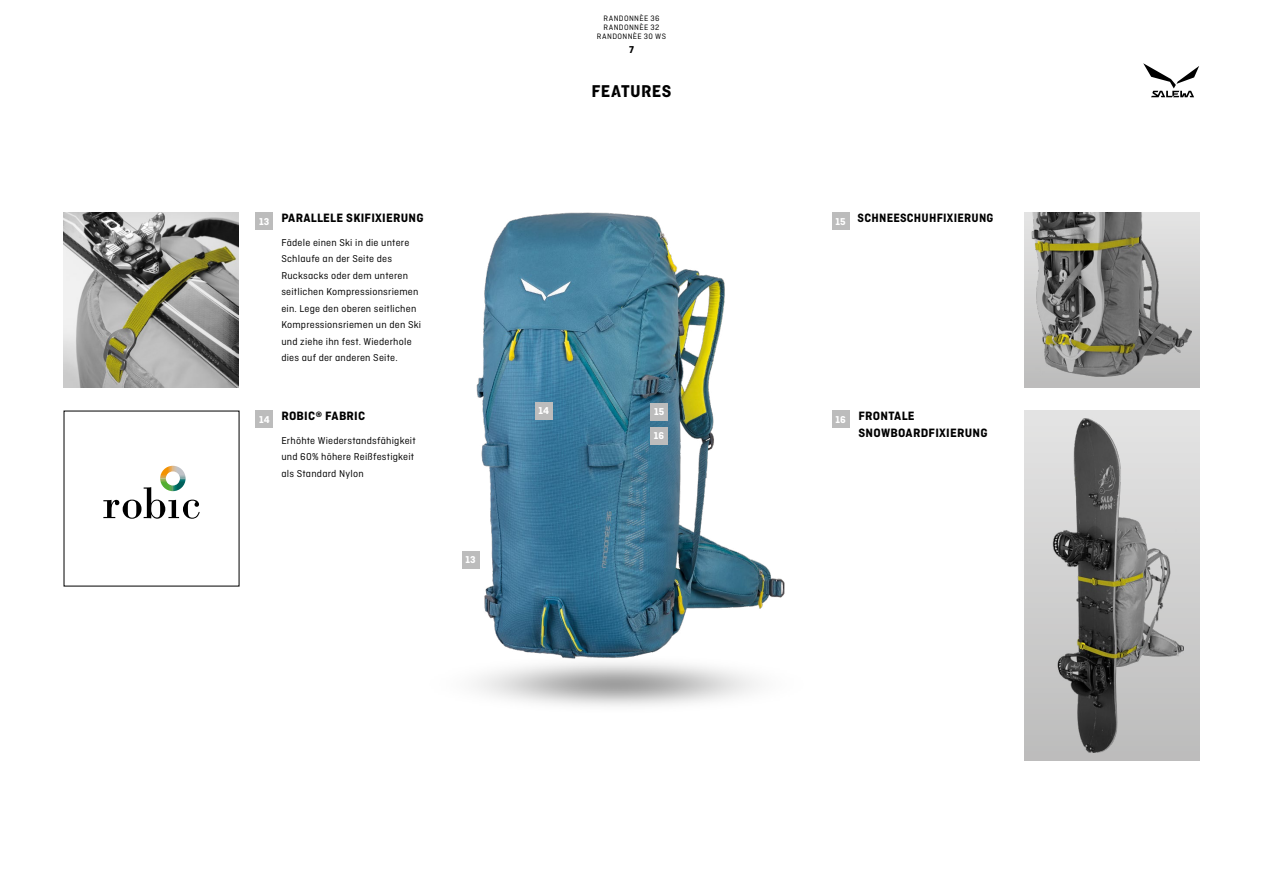
<style>
.page{position:relative;width:1263px;height:893px;background:#fff}
.page>*{position:absolute;margin:0;border:0;box-sizing:border-box;transform-origin:0 0}
.t1{font:18px "Ciutadella Hy";letter-spacing:.02em;color:#000}
.t2{font:700 12.75px/16.5px "Ciutadella";letter-spacing:.02em;color:#000}
.t3{font:700 12.75px "Ciutadella";letter-spacing:.02em;color:#000;scale:.96 1}
.t4{font:10.5px/16.5px "Ciutadella";letter-spacing:.02em;color:#000}
.t5{font:700 10.5px "Ciutadella";color:#fff}
.t6{font:700 10.5px "Ciutadella";color:#000}
.t7{font:8.25px/9px "Ciutadella";letter-spacing:.05em;color:#000;text-align:center}
</style>
<div class="page">
<svg style="left:1143px;top:63px;width:56px;height:34px"></svg>
<img style="left:477px;top:213px;width:308px;height:438px">
<img style="left:476px;top:651px;width:282px;height:55px">
<img style="left:64px;top:213px;width:175px;height:175px">
<div style="left:256px;top:213px;width:17px;height:17px;background:#bcbcbc"></div>
<div style="left:256px;top:411px;width:17px;height:17px;background:#bcbcbc"></div>
<div style="left:462px;top:551px;width:17px;height:17px;background:#bcbcbc"></div>
<div style="left:535px;top:402px;width:17px;height:17px;background:#bcbcbc"></div>
<svg style="left:103px;top:466px;width:97px;height:53px"></svg>
<div style="left:1024px;top:411px;width:175px;height:350px;background:linear-gradient(to bottom,#e4e4e4,#bcbcbc)"></div>
<img style="left:1039px;top:419px;width:144px;height:334px">
<div style="left:1024px;top:213px;width:175px;height:175px;background:linear-gradient(to bottom,#e4e4e4,#bcbbbb)"></div>
<img style="left:1028px;top:213px;width:164px;height:165px">
<div style="left:832px;top:213px;width:17px;height:17px;background:#bcbcbc"></div>
<div style="left:651px;top:403px;width:17px;height:17px;background:#bcbcbc"></div>
<div style="left:832px;top:411px;width:17px;height:17px;background:#bcbcbc"></div>
<div style="left:651px;top:427px;width:17px;height:17px;background:#bcbcbc"></div>
<p class="t5" style="left:259px;top:215px;width:12px">13</p>
<p class="t2" style="left:281px;top:210px;width:144px">PARALLELE SKIFIXIERUNG</p>
<p class="t4" style="left:281px;top:234px;width:141px">Fädele einen Ski in die untere<br>Schlaufe an der Seite des<br>Rucksacks oder dem unteren seitlichen Kompressionsriemen ein. Lege den oberen seitlichen<br>Kompressionsriemen un den Ski und ziehe ihn fest. Wiederhole dies auf der anderen Seite.</p>
<p class="t5" style="left:259px;top:413px;width:12px">14</p>
<p class="t2" style="left:281px;top:408px;width:85px">ROBIC® FABRIC</p>
<p class="t4" style="left:281px;top:432px;width:136px">Erhöhte Wiederstandsfähigkeit und 60% höhere Reißfestigkeit als Standard Nylon</p>
<p class="t5" style="left:466px;top:553px;width:12px">13</p>
<p class="t7" style="left:597px;top:13px;width:71px">RANDONNÈE 36<br>RANDONNÈE 32<br>RANDONNÈE 30 WS</p>
<p class="t6" style="left:629px;top:44px;width:6px">7</p>
<h1 class="t1" style="left:591px;top:81px;width:82px">FEATURES</h1>
<p class="t5" style="left:539px;top:404px;width:12px">14</p>
<p class="t5" style="left:654px;top:406px;width:12px">15</p>
<p class="t5" style="left:654px;top:429px;width:12px">16</p>
<p class="t5" style="left:835px;top:215px;width:12px">15</p>
<p class="t3" style="left:857px;top:211px;width:143px">SCHNEESCHUHFIXIERUNG</p>
<p class="t5" style="left:835px;top:413px;width:12px">16</p>
<p class="t2" style="left:858px;top:408px;width:131px">FRONTALE<br>SNOWBOARDFIXIERUNG</p>
</div>
